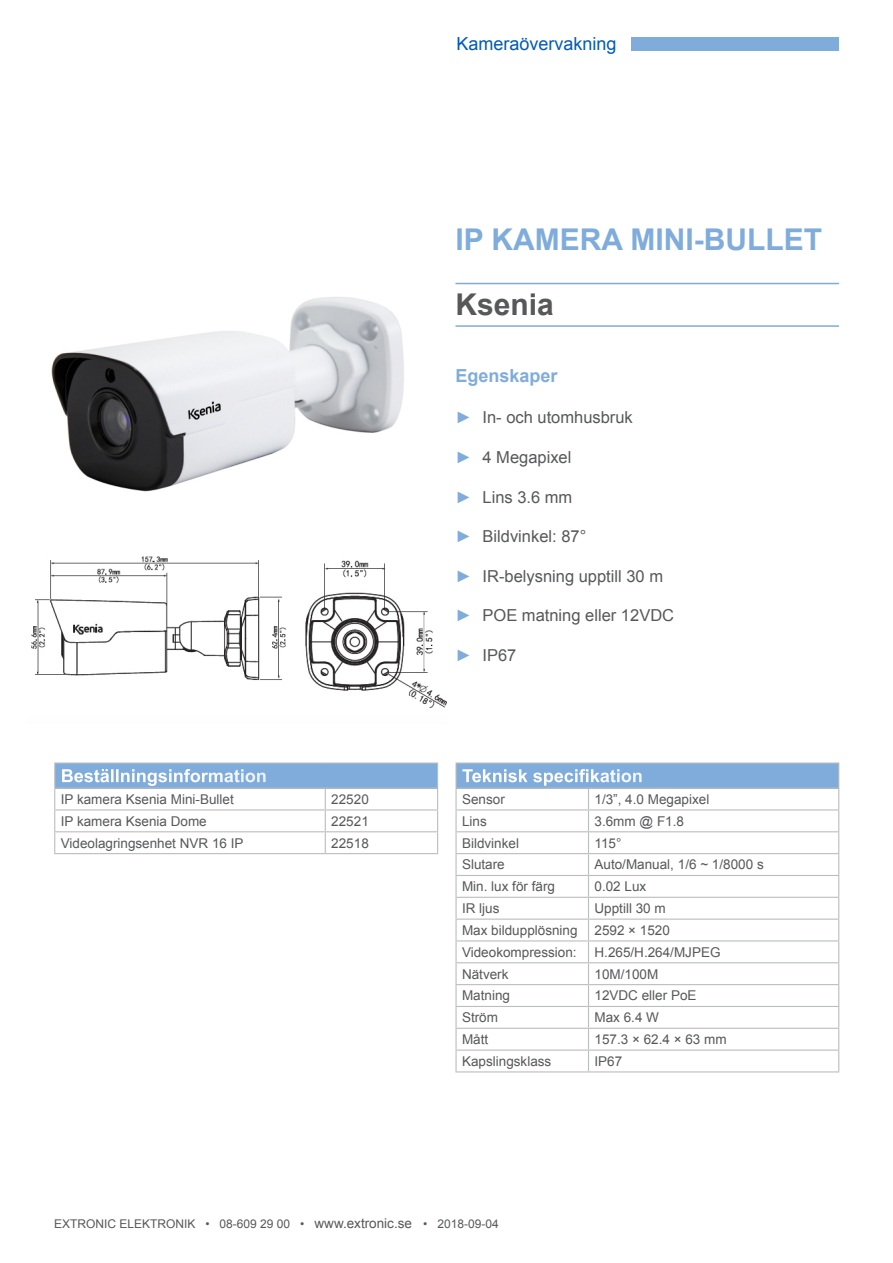
<style>
.page{position:relative;width:893px;height:1263px;background:#fff}
.page>*{position:absolute;margin:0;border:0;box-sizing:border-box;transform-origin:0 0}
.Rubrik_namn_på_produ{font:700 30px "Arial";color:#80acdc}
.Huvudrubrik{font:700 30px "Arial";color:#57585a}
.Rubrik_vit_tabell{font:700 18px "Arial";color:#fff}
.t1{font:18px "Arial";color:#005ab8}
.Rubrik_för_punkttext{font:700 18px "Arial";color:#80acdc}
.t2{font:16.5px "Arial";color:#57585a}
.Teknisk_spec{font:13.5px "Arial";color:#57585a}
.t3{font:12px "Arial";color:#57585a}
.s1{color:#80acdc}
.s2{font-size:13.5px}
</style>
<div class="page">
<div style="left:632px;top:37px;width:207px;height:13px;background:#80acdc"></div>
<hr style="left:455px;top:283px;width:384px;height:1px;background:#80acdc">
<hr style="left:455px;top:325px;width:384px;height:2px;background:#80acdc">
<div style="left:456px;top:763px;width:383px;height:25px;background:#80acdc"></div>
<hr style="left:455px;top:789px;width:2px;height:20px;background:#bcbdc0">
<hr style="left:455px;top:809px;width:133px;height:1px;background:#bcbdc0">
<hr style="left:455px;top:810px;width:2px;height:21px;background:#bcbdc0">
<hr style="left:588px;top:809px;width:251px;height:1px;background:#bcbdc0">
<hr style="left:455px;top:831px;width:133px;height:1px;background:#bcbdc0">
<hr style="left:455px;top:832px;width:2px;height:21px;background:#bcbdc0">
<hr style="left:588px;top:831px;width:251px;height:1px;background:#bcbdc0">
<hr style="left:455px;top:853px;width:133px;height:1px;background:#bcbdc0">
<hr style="left:455px;top:854px;width:2px;height:21px;background:#bcbdc0">
<hr style="left:588px;top:853px;width:251px;height:1px;background:#bcbdc0">
<hr style="left:455px;top:875px;width:133px;height:1px;background:#bcbdc0">
<hr style="left:455px;top:876px;width:2px;height:21px;background:#bcbdc0">
<hr style="left:588px;top:875px;width:251px;height:1px;background:#bcbdc0">
<hr style="left:455px;top:897px;width:133px;height:1px;background:#bcbdc0">
<hr style="left:455px;top:898px;width:2px;height:20px;background:#bcbdc0">
<hr style="left:588px;top:897px;width:251px;height:1px;background:#bcbdc0">
<hr style="left:455px;top:918px;width:133px;height:2px;background:#bcbdc0">
<hr style="left:455px;top:920px;width:2px;height:20px;background:#bcbdc0">
<hr style="left:588px;top:918px;width:251px;height:2px;background:#bcbdc0">
<hr style="left:455px;top:940px;width:133px;height:1px;background:#bcbdc0">
<hr style="left:455px;top:941px;width:2px;height:21px;background:#bcbdc0">
<hr style="left:588px;top:940px;width:251px;height:1px;background:#bcbdc0">
<hr style="left:455px;top:962px;width:133px;height:1px;background:#bcbdc0">
<hr style="left:455px;top:963px;width:2px;height:21px;background:#bcbdc0">
<hr style="left:588px;top:962px;width:251px;height:1px;background:#bcbdc0">
<hr style="left:455px;top:984px;width:133px;height:1px;background:#bcbdc0">
<hr style="left:455px;top:985px;width:2px;height:21px;background:#bcbdc0">
<hr style="left:588px;top:984px;width:251px;height:1px;background:#bcbdc0">
<hr style="left:455px;top:1006px;width:133px;height:1px;background:#bcbdc0">
<hr style="left:455px;top:1007px;width:2px;height:21px;background:#bcbdc0">
<hr style="left:588px;top:1006px;width:251px;height:1px;background:#bcbdc0">
<hr style="left:455px;top:1028px;width:133px;height:1px;background:#bcbdc0">
<hr style="left:455px;top:1029px;width:2px;height:20px;background:#bcbdc0">
<hr style="left:588px;top:1028px;width:251px;height:1px;background:#bcbdc0">
<hr style="left:455px;top:1049px;width:133px;height:2px;background:#bcbdc0">
<hr style="left:455px;top:1051px;width:2px;height:20px;background:#bcbdc0">
<hr style="left:588px;top:1049px;width:251px;height:2px;background:#bcbdc0">
<svg style="left:588px;top:789px;width:1px;height:282px"></svg>
<hr style="left:455px;top:1071px;width:133px;height:1px;background:#bcbdc0">
<hr style="left:588px;top:1071px;width:251px;height:1px;background:#bcbdc0">
<hr style="left:455px;top:762px;width:133px;height:2px;background:#bcbdc0">
<hr style="left:455px;top:764px;width:2px;height:23px;background:#bcbdc0">
<hr style="left:588px;top:762px;width:251px;height:2px;background:#bcbdc0">
<svg style="left:838px;top:764px;width:1px;height:307px"></svg>
<hr style="left:455px;top:787px;width:133px;height:2px;background:#bcbdc0">
<hr style="left:588px;top:787px;width:251px;height:2px;background:#bcbdc0">
<div style="left:55px;top:763px;width:383px;height:25px;background:#80acdc"></div>
<hr style="left:54px;top:809px;width:271px;height:1px;background:#bcbdc0">
<hr style="left:325px;top:809px;width:113px;height:1px;background:#bcbdc0">
<hr style="left:54px;top:831px;width:271px;height:1px;background:#bcbdc0">
<hr style="left:325px;top:831px;width:113px;height:1px;background:#bcbdc0">
<svg style="left:325px;top:789px;width:1px;height:64px"></svg>
<hr style="left:54px;top:853px;width:271px;height:1px;background:#bcbdc0">
<hr style="left:325px;top:853px;width:113px;height:1px;background:#bcbdc0">
<hr style="left:54px;top:762px;width:271px;height:2px;background:#bcbdc0">
<svg style="left:54px;top:764px;width:1px;height:89px"></svg>
<hr style="left:325px;top:762px;width:113px;height:2px;background:#bcbdc0">
<svg style="left:437px;top:764px;width:1px;height:89px"></svg>
<hr style="left:54px;top:787px;width:271px;height:2px;background:#bcbdc0">
<hr style="left:325px;top:787px;width:113px;height:2px;background:#bcbdc0">
<img style="left:31px;top:297px;width:415px;height:411px">
<h2 class="t1" style="left:456px;top:32px;width:162px">Kameraövervakning</h2>
<p class="Rubrik_namn_på_produ" style="left:455px;top:220px;width:368px">IP KAMERA MINI-BULLET</p>
<p class="Huvudrubrik" style="left:455px;top:284px;width:100px">Ksenia</p>
<p class="Rubrik_vit_tabell" style="left:61px;top:764px;width:208px">Beställningsinformation</p>
<p class="Teknisk_spec" style="left:61px;top:790px;width:175px">IP kamera Ksenia Mini-Bullet</p>
<p class="Teknisk_spec" style="left:331px;top:790px;width:39px">22520</p>
<p class="Teknisk_spec" style="left:61px;top:812px;width:148px">IP kamera Ksenia Dome</p>
<p class="Teknisk_spec" style="left:331px;top:812px;width:39px">22521</p>
<p class="Teknisk_spec" style="left:61px;top:834px;width:184px">Videolagringsenhet NVR 16 IP</p>
<p class="Teknisk_spec" style="left:331px;top:834px;width:39px">22518</p>
<p class="Rubrik_för_punkttext" style="left:455px;top:364px;width:104px">Egenskaper</p>
<p class="t2" style="left:455px;top:407px;width:179px"><span class="s1">►</span> In- och utomhusbruk</p>
<p class="t2" style="left:455px;top:446px;width:117px"><span class="s1">►</span> 4 Megapixel</p>
<p class="t2" style="left:455px;top:486px;width:118px"><span class="s1">►</span> Lins 3.6 mm</p>
<p class="t2" style="left:455px;top:526px;width:132px"><span class="s1">►</span> Bildvinkel: 87°</p>
<p class="t2" style="left:455px;top:565px;width:209px"><span class="s1">►</span> IR-belysning upptill 30 m</p>
<p class="t2" style="left:455px;top:605px;width:220px"><span class="s1">►</span> POE matning eller 12VDC</p>
<p class="t2" style="left:455px;top:644px;width:62px"><span class="s1">►</span> IP67</p>
<p class="Rubrik_vit_tabell" style="left:462px;top:764px;width:182px">Teknisk specifikation</p>
<p class="Teknisk_spec" style="left:462px;top:790px;width:44px">Sensor</p>
<p class="Teknisk_spec" style="left:594px;top:790px;width:116px">1/3”, 4.0 Megapixel</p>
<p class="Teknisk_spec" style="left:462px;top:812px;width:26px">Lins</p>
<p class="Teknisk_spec" style="left:594px;top:812px;width:91px">3.6mm @ F1.8</p>
<p class="Teknisk_spec" style="left:462px;top:834px;width:59px">Bildvinkel</p>
<p class="Teknisk_spec" style="left:594px;top:834px;width:28px">115°</p>
<p class="Teknisk_spec" style="left:462px;top:856px;width:44px">Slutare</p>
<p class="Teknisk_spec" style="left:594px;top:856px;width:171px">Auto/Manual, 1/6 ~ 1/8000 s</p>
<p class="Teknisk_spec" style="left:462px;top:878px;width:95px">Min. lux för färg</p>
<p class="Teknisk_spec" style="left:594px;top:878px;width:53px">0.02 Lux</p>
<p class="Teknisk_spec" style="left:462px;top:899px;width:39px">IR ljus</p>
<p class="Teknisk_spec" style="left:594px;top:899px;width:73px">Upptill 30 m</p>
<p class="Teknisk_spec" style="left:462px;top:921px;width:117px">Max bildupplösning</p>
<p class="Teknisk_spec" style="left:594px;top:921px;width:77px">2592 × 1520</p>
<p class="Teknisk_spec" style="left:462px;top:943px;width:116px">Videokompression:</p>
<p class="Teknisk_spec" style="left:594px;top:943px;width:128px">H.265/H.264/MJPEG</p>
<p class="Teknisk_spec" style="left:462px;top:965px;width:48px">Nätverk</p>
<p class="Teknisk_spec" style="left:594px;top:965px;width:65px">10M/100M</p>
<p class="Teknisk_spec" style="left:462px;top:987px;width:50px">Matning</p>
<p class="Teknisk_spec" style="left:594px;top:987px;width:104px">12VDC eller PoE</p>
<p class="Teknisk_spec" style="left:462px;top:1009px;width:38px">Ström</p>
<p class="Teknisk_spec" style="left:594px;top:1009px;width:66px">Max 6.4 W</p>
<p class="Teknisk_spec" style="left:462px;top:1030px;width:28px">Mått</p>
<p class="Teknisk_spec" style="left:594px;top:1030px;width:134px">157.3 × 62.4 × 63 mm</p>
<p class="Teknisk_spec" style="left:462px;top:1052px;width:91px">Kapslingsklass</p>
<p class="Teknisk_spec" style="left:594px;top:1052px;width:29px">IP67</p>
<p class="t3" style="left:54px;top:1216px;width:446px">EXTRONIC ELEKTRONIK • 08-609 29 00 • <span class="s2">www.extronic.se</span> • 2018-09-04</p>
</div>
